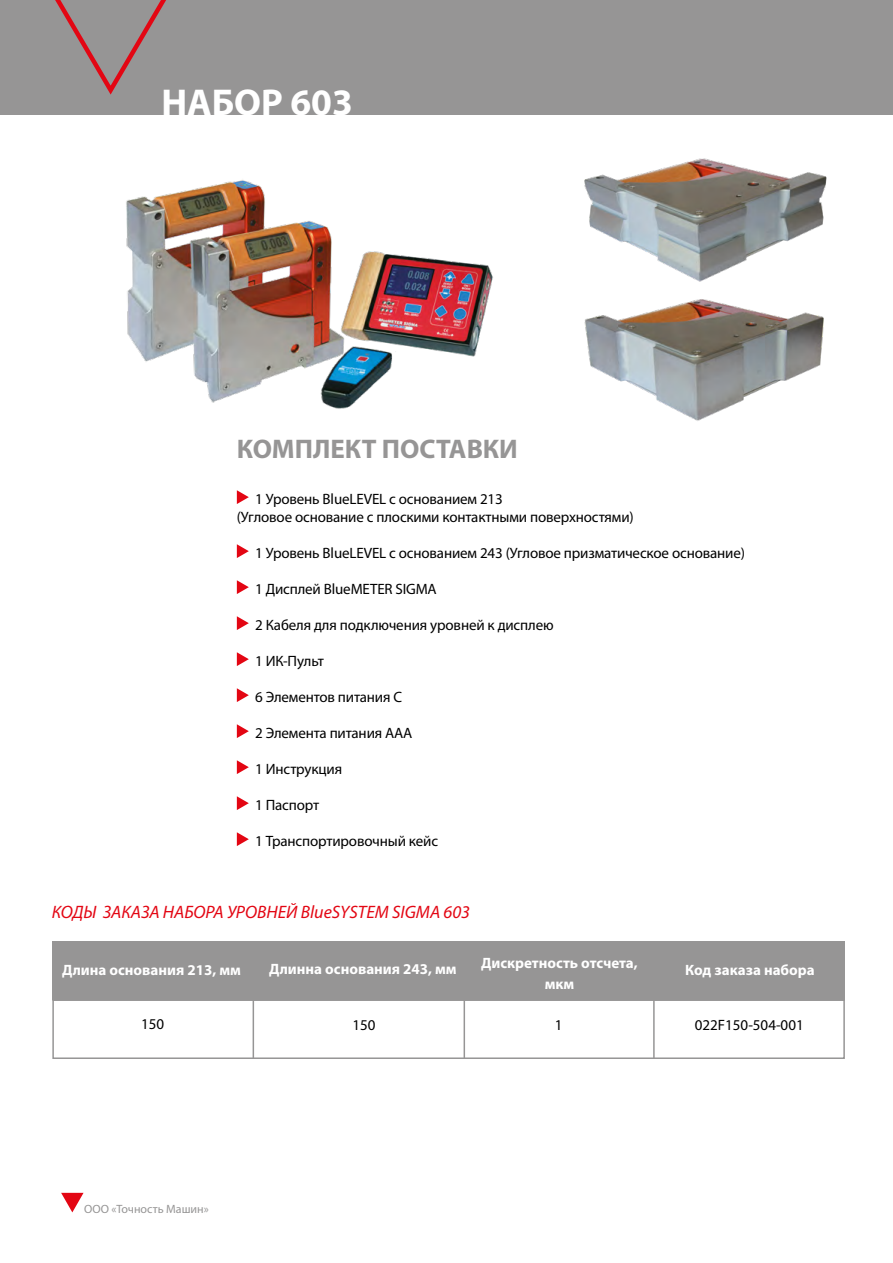
<style>
.page{position:relative;width:893px;height:1263px;background:#fff}
.page>*{position:absolute;margin:0;border:0;box-sizing:border-box;transform-origin:0 0}
.t1{font:700 37.5px "Myriad Pro";color:#fff}
.t2{font:700 27px "Myriad Pro";color:#969595}
.t3{font:italic 18px "Myriad Pro";color:#e30613}
.t4{font:15px/18px "Myriad Pro";letter-spacing:-.01em;color:#000}
.t5{font:700 15px/21px "Myriad Pro";color:#fff;text-align:center}
.t6{font:12px "Myriad Pro";color:#969595}
</style>
<div class="page">
<svg style="left:61px;top:1193px;width:23px;height:19px"></svg>
<img style="left:126px;top:179px;width:367px;height:230px">
<img style="left:584px;top:158px;width:243px;height:124px">
<svg style="left:237px;top:490px;width:12px;height:14px"></svg>
<svg style="left:237px;top:544px;width:12px;height:14px"></svg>
<svg style="left:237px;top:580px;width:12px;height:14px"></svg>
<svg style="left:237px;top:616px;width:12px;height:14px"></svg>
<svg style="left:237px;top:652px;width:12px;height:14px"></svg>
<svg style="left:237px;top:688px;width:12px;height:14px"></svg>
<svg style="left:237px;top:724px;width:12px;height:14px"></svg>
<svg style="left:237px;top:760px;width:12px;height:14px"></svg>
<svg style="left:237px;top:796px;width:12px;height:14px"></svg>
<svg style="left:237px;top:832px;width:12px;height:14px"></svg>
<div style="left:52px;top:999px;width:793px;height:60px;border:2px solid #969595"></div>
<hr style="left:253px;top:941px;width:1px;height:118px;background:#969595">
<hr style="left:653px;top:941px;width:2px;height:118px;background:#969595">
<hr style="left:464px;top:941px;width:1px;height:118px;background:#969595">
<div style="left:52px;top:942px;width:793px;height:58px;background:#969595"></div>
<img style="left:584px;top:299px;width:240px;height:122px">
<div style="left:0;top:0;width:893px;height:115px;background:#969595"></div>
<svg style="left:55px;top:0;width:111px;height:95px"></svg>
<h1 class="t1" style="left:161px;top:78px;width:193px">НАБОР 603</h1>
<h2 class="t2" style="left:237px;top:431px;width:283px">КОМПЛЕКТ ПОСТАВКИ</h2>
<p class="t4" style="left:237px;top:490px;width:398px;text-indent:18px">1 Уровень BlueLEVEL с основанием 213<br>(Угловое основание с плоскими контактными поверхностями)</p>
<p class="t4" style="left:255px;top:544px;width:491px">1 Уровень BlueLEVEL с основанием 243 (Угловое призматическое основание)</p>
<p class="t4" style="left:255px;top:580px;width:183px">1 Дисплей BlueMETER SIGMA</p>
<p class="t4" style="left:255px;top:616px;width:300px">2 Кабеля для подключения уровней к дисплею</p>
<p class="t4" style="left:255px;top:652px;width:70px">1 ИК-Пульт</p>
<p class="t4" style="left:255px;top:688px;width:148px">6 Элементов питания С</p>
<p class="t4" style="left:255px;top:724px;width:159px">2 Элемента питания ААА</p>
<p class="t4" style="left:255px;top:760px;width:88px">1 Инструкция</p>
<p class="t4" style="left:255px;top:796px;width:66px">1 Паспорт</p>
<p class="t4" style="left:255px;top:832px;width:184px">1 Транспортировочный кейс</p>
<p class="t3" style="left:52px;top:901px;width:420px">КОДЫ ЗАКАЗА НАБОРА УРОВНЕЙ BlueSYSTEM SIGMA 603</p>
<p class="t5" style="left:481px;top:952px;width:158px">Дискретность отсчета, мкм</p>
<p class="t5" style="left:62px;top:958px;width:180px">Длина основания 213, мм</p>
<p class="t5" style="left:269px;top:957px;width:189px">Длинна основания 243, мм</p>
<p class="t5" style="left:685px;top:958px;width:131px">Код заказа набора</p>
<p class="t4" style="left:141px;top:1015px;width:25px">150</p>
<p class="t4" style="left:352px;top:1016px;width:25px">150</p>
<p class="t4" style="left:555px;top:1016px;width:9px">1</p>
<p class="t4" style="left:695px;top:1016px;width:110px">022F150-504-001</p>
<p class="t6" style="left:84px;top:1201px;width:126px">ООО «Точность Машин»</p>
</div>
